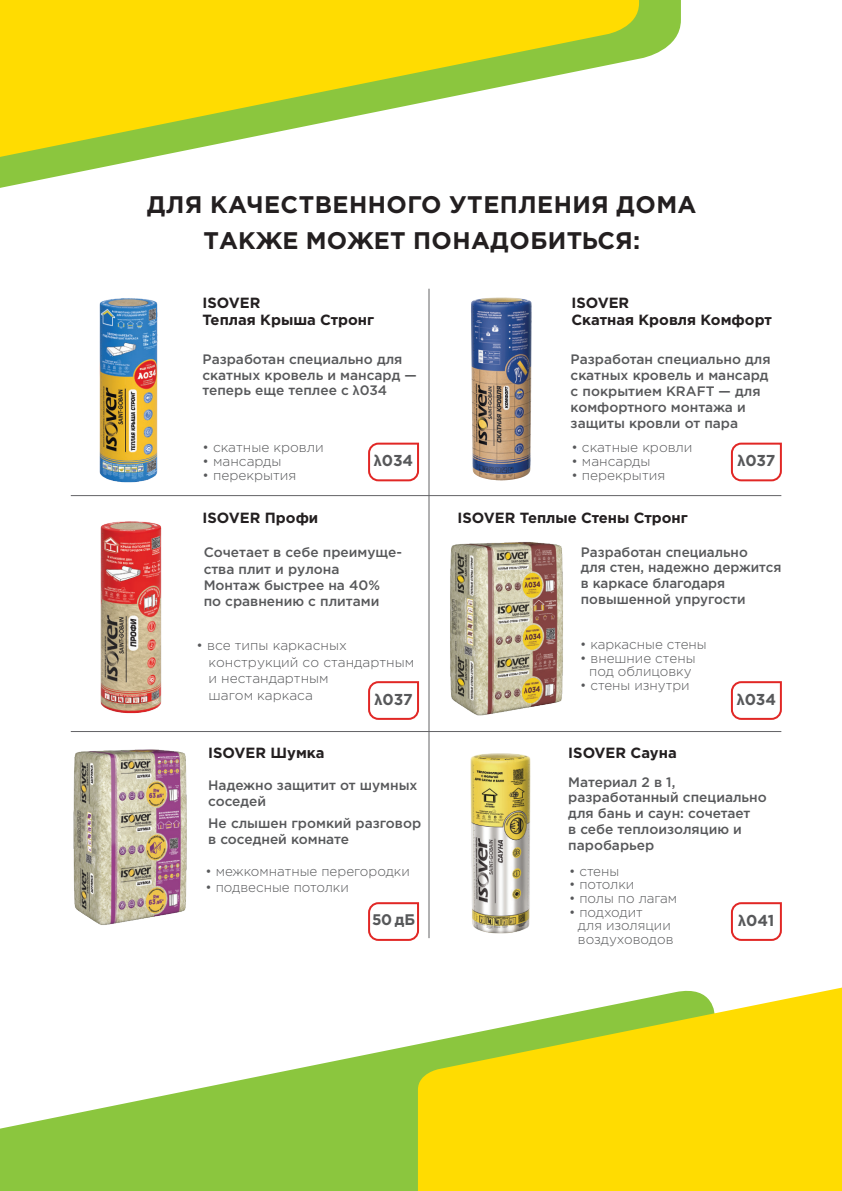
<style>
.page{position:relative;width:842px;height:1191px;background:#fff}
.page>*{position:absolute;margin:0;border:0;box-sizing:border-box;transform-origin:0 0}
.t1{font:700 24px/36px "Gotham Pro";letter-spacing:.02em;color:#231f20;text-align:center}
.t2{font:700 15.8px "Gotham Pro";letter-spacing:-.01em;color:#57585a}
.t3{font:700 15.4px "Gotham Pro";color:#57585a}
.t4{font:700 14.8px/17.6px "Gotham Pro";color:#231f20}
.t5{font:500 13.6px/15.8px "Gotham Pro";color:#57585a}
.t6{font:300 13.6px/13.6px "Gotham Pro";color:#57585a}
.s1{font-family:"Myriad Pro";font-weight:600}
.s2{font-family:"Myriad Pro"}
</style>
<div class="page">
<img style="left:429px;top:522px;width:134px;height:208px">
<img style="left:470px;top:753px;width:61px;height:181px">
<img style="left:70px;top:298px;width:88px;height:198px">
<svg style="left:0;top:0;width:681px;height:188px"></svg>
<svg style="left:0;top:1044px;width:418px;height:147px;fill:#8bc63e"></svg>
<svg style="left:418px;top:987px;width:424px;height:204px;background:#f3dd24"></svg>
<svg style="left:0;top:0;width:639px;height:159px;fill:#ffdc01"></svg>
<img style="left:471px;top:297px;width:54px;height:183px">
<img style="left:73px;top:749px;width:114px;height:176px">
<img style="left:100px;top:521px;width:62px;height:193px">
<hr style="left:428px;top:289px;width:1px;height:649px;background:#636366">
<hr style="left:71px;top:495px;width:710px;height:1px;background:#636366">
<hr style="left:71px;top:731px;width:710px;height:1px;background:#636366">
<svg style="left:368px;top:442px;width:51px;height:40px"></svg>
<svg style="left:368px;top:681px;width:51px;height:39px"></svg>
<svg style="left:368px;top:902px;width:51px;height:39px"></svg>
<svg style="left:730px;top:442px;width:52px;height:40px"></svg>
<svg style="left:730px;top:681px;width:52px;height:39px"></svg>
<svg style="left:730px;top:902px;width:52px;height:39px"></svg>
<h1 class="t1" style="left:147px;top:185px;width:551px">ДЛЯ КАЧЕСТВЕННОГО УТЕПЛЕНИЯ ДОМА<br>ТАКЖЕ МОЖЕТ ПОНАДОБИТЬСЯ:</h1>
<p class="t4" style="left:202px;top:293px;width:173px">ISOVER<br>Теплая Крыша Стронг</p>
<p class="t4" style="left:571px;top:293px;width:202px">ISOVER<br>Скатная Кровля Комфорт</p>
<p class="t5" style="left:202px;top:351px;width:216px">Разработан специально для скатных кровель и мансард — теперь еще теплее с <span class="s1">λ</span>034</p>
<p class="t5" style="left:570px;top:351px;width:201px">Разработан специально для скатных кровель и мансард с покрытием KRAFT — для комфортного монтажа и защиты кровли от пара</p>
<p class="t6" style="left:203px;top:441px;width:123px">• скатные кровли</p>
<p class="t6" style="left:203px;top:454px;width:81px">• мансарды</p>
<p class="t6" style="left:203px;top:468px;width:95px">• перекрытия</p>
<p class="t2" style="left:374px;top:451px;width:41px"><span class="s2">λ</span>034</p>
<p class="t6" style="left:571px;top:441px;width:123px">• скатные кровли</p>
<p class="t6" style="left:571px;top:454px;width:81px">• мансарды</p>
<p class="t6" style="left:571px;top:468px;width:95px">• перекрытия</p>
<p class="t2" style="left:737px;top:451px;width:40px"><span class="s2">λ</span>037</p>
<p class="t4" style="left:202px;top:508px;width:117px">ISOVER Профи</p>
<p class="t5" style="left:204px;top:544px;width:200px;line-height:16.4px">Сочетает в себе преимуще&shy;ства плит и рулона<br>Монтаж быстрее на 40%<br>по сравнению с плитами</p>
<p class="t6" style="left:208px;top:637px;width:207px;line-height:16.4px;text-indent:-12px">• все типы каркасных конструкций со стандартным и нестандартным<br>шагом каркаса</p>
<p class="t2" style="left:374px;top:690px;width:40px"><span class="s2">λ</span>037</p>
<p class="t4" style="left:457px;top:509px;width:232px">ISOVER Теплые Стены Стронг</p>
<p class="t5" style="left:581px;top:543px;width:202px">Разработан специально<br>для стен, надежно держится в каркасе благодаря повышенной упругости</p>
<p class="t6" style="left:580px;top:637px;width:128px">• каркасные стены</p>
<p class="t6" style="left:580px;top:651px;width:117px;text-align:center">• внешние стены под облицовку</p>
<p class="t6" style="left:580px;top:678px;width:111px">• стены изнутри</p>
<p class="t2" style="left:736px;top:690px;width:41px"><span class="s2">λ</span>034</p>
<p class="t4" style="left:208px;top:743px;width:118px">ISOVER Шумка</p>
<p class="t4" style="left:568px;top:743px;width:110px">ISOVER Сауна</p>
<p class="t5" style="left:208px;top:777px;width:211px">Надежно защитит от шумных соседей</p>
<p class="t5" style="left:208px;top:814px;width:214px">Не слышен громкий разговор в соседней комнате</p>
<p class="t6" style="left:205px;top:864px;width:206px">• межкомнатные перегородки</p>
<p class="t6" style="left:205px;top:880px;width:145px">• подвесные потолки</p>
<p class="t3" style="left:372px;top:911px;width:45px">50 дБ</p>
<p class="t5" style="left:568px;top:773px;width:200px">Материал 2 в 1, разработанный специально для бань и саун: сочетает<br>в себе теплоизоляцию и паробарьер</p>
<p class="t6" style="left:569px;top:864px;width:52px">• стены</p>
<p class="t6" style="left:569px;top:878px;width:67px">• потолки</p>
<p class="t6" style="left:569px;top:891px;width:110px">• полы по лагам</p>
<p class="t6" style="left:578px;top:905px;width:97px;text-indent:-9px">• подходит<br>для изоляции воздуховодов</p>
<p class="t2" style="left:738px;top:911px;width:38px"><span class="s2">λ</span>041</p>
</div>
